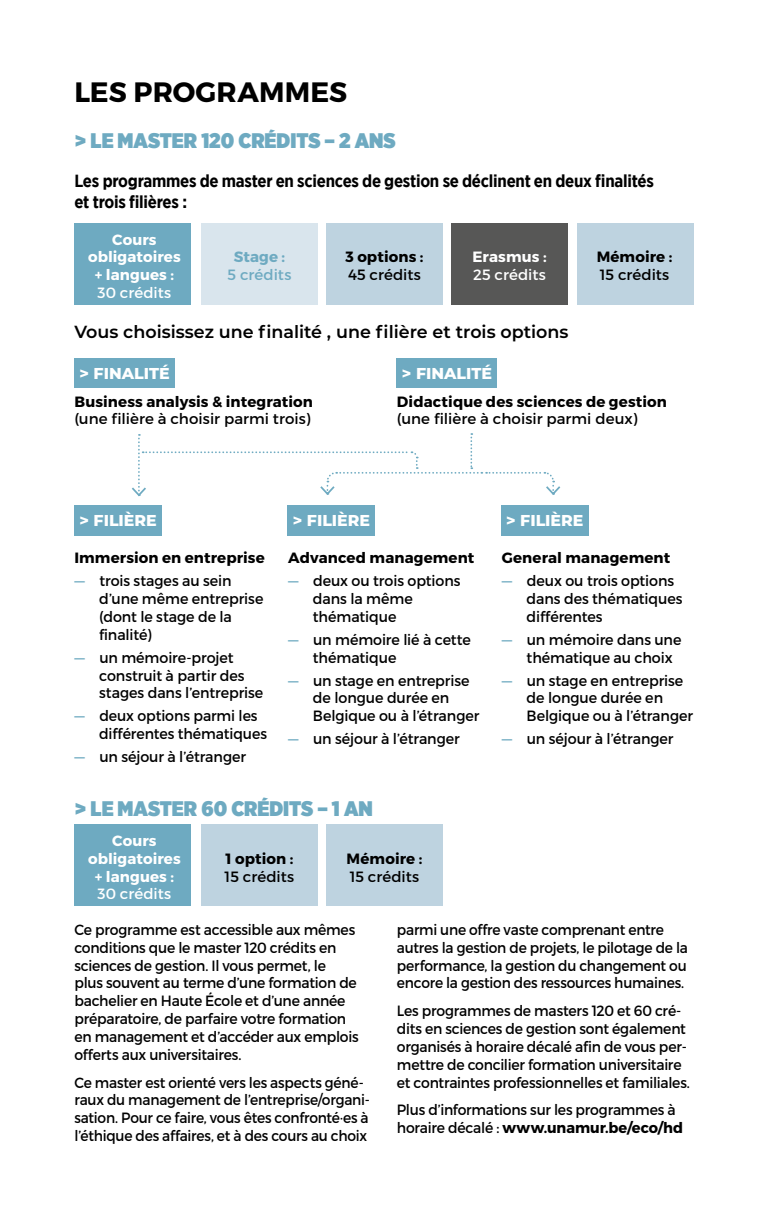
<style>
.page{position:relative;width:769px;height:1216px;background:#fff}
.page>*{position:absolute;margin:0;border:0;box-sizing:border-box;transform-origin:0 0}
.t1{font:700 28px "Montserrat";color:#000}
.t2{font:900 21px "Gotham Narrow";color:#6eaac1}
.t3{font:700 17.5px/21px "Gotham Narrow";letter-spacing:-.015em;color:#000}
.t4{font:600 17.5px "Montserrat";color:#000}
.t5{font:800 15.75px "Montserrat";color:#fff}
.t6{font:14.88px/17.8px "Montserrat";letter-spacing:-.01em;color:#000;scale:.94 1}
.t7{font:14.88px/17.8px "Montserrat";letter-spacing:-.01em;color:#000;scale:.96 1}
.t8{font:14.88px/17.8px "Montserrat";letter-spacing:-.01em;color:#000;scale:.93 1}
.t9{font:700 14.88px "Montserrat";letter-spacing:.005em;color:#000}
.t10{font:14.88px "Montserrat";letter-spacing:-.01em;color:#000}
.t11{font:700 14.88px/17.8px "Montserrat";letter-spacing:.005em;color:#fff;text-align:center}
.t12{font:14.88px/17.8px "Montserrat";letter-spacing:-.01em;color:#000;scale:.95 1}
.t13{font:14.88px "Montserrat";color:#fff}
.t14{font:14.88px "Montserrat";color:#6eaac1}
.t15{font:700 14.88px "Montserrat";letter-spacing:.01em;color:#6eaac1}
.s1{font-size:15.75px;color:#6eaac1}
.s2{font-weight:700}
</style>
<div class="page">
<div style="left:74px;top:223px;width:117px;height:82px;background:#6eaac1"></div>
<div style="left:74px;top:824px;width:117px;height:82px;background:#6eaac1"></div>
<div style="left:201px;top:223px;width:117px;height:82px;background:#d9e5ed"></div>
<div style="left:201px;top:824px;width:117px;height:82px;background:#bed3e0"></div>
<div style="left:326px;top:223px;width:117px;height:82px;background:#bed3e0"></div>
<div style="left:326px;top:824px;width:117px;height:82px;background:#bed3e0"></div>
<div style="left:451px;top:223px;width:117px;height:82px;background:#575756"></div>
<div style="left:577px;top:223px;width:117px;height:82px;background:#bed3e0"></div>
<div style="left:74px;top:358px;width:101px;height:30px;background:#6eaac1"></div>
<div style="left:397px;top:358px;width:100px;height:30px;background:#6eaac1"></div>
<div style="left:74px;top:504px;width:88px;height:31px;background:#6eaac1"></div>
<div style="left:288px;top:504px;width:87px;height:31px;background:#6eaac1"></div>
<div style="left:501px;top:504px;width:87px;height:31px;background:#6eaac1"></div>
<svg style="left:132px;top:433px;width:429px;height:64px"></svg>
<h1 class="t1" style="left:75px;top:74px;width:274px">LES PROGRAMMES</h1>
<h2 class="t2" style="left:74px;top:127px;width:323px">&gt; LE MASTER 120 CRÉDITS – 2 ANS</h2>
<p class="t3" style="left:74px;top:170px;width:581px">Les programmes de master en sciences de gestion se déclinent en deux finalités et trois filières :</p>
<p class="t11" style="left:88px;top:230px;width:94px">Cours obligatoires + langues :</p>
<p class="t13" style="left:98px;top:284px;width:75px">30 crédits</p>
<p class="t15" style="left:234px;top:248px;width:53px">Stage :</p>
<p class="t14" style="left:227px;top:266px;width:65px">5 crédits</p>
<p class="t9" style="left:345px;top:248px;width:79px">3 options :</p>
<p class="t10" style="left:348px;top:266px;width:74px">45 crédits</p>
<p class="t11" style="left:472px;top:248px;width:76px">Erasmus :</p>
<p class="t13" style="left:473px;top:266px;width:74px">25 crédits</p>
<p class="t9" style="left:597px;top:248px;width:77px">Mémoire :</p>
<p class="t10" style="left:600px;top:266px;width:71px">15 crédits</p>
<p class="t4" style="left:74px;top:319px;width:496px">Vous choisissez une finalité , une filière et trois options</p>
<p class="t5" style="left:79px;top:361px;width:92px">&gt; FINALITÉ</p>
<p class="t9" style="left:74px;top:392px;width:240px">Business analysis &amp; integration</p>
<p class="t10" style="left:74px;top:410px;width:237px">(une filière à choisir parmi trois)</p>
<p class="t5" style="left:402px;top:361px;width:92px">&gt; FINALITÉ</p>
<p class="t9" style="left:397px;top:392px;width:272px">Didactique des sciences de gestion</p>
<p class="t10" style="left:397px;top:410px;width:242px">(une filière à choisir parmi deux)</p>
<p class="t5" style="left:79px;top:509px;width:79px">&gt; FILIÈRE</p>
<p class="t5" style="left:293px;top:509px;width:79px">&gt; FILIÈRE</p>
<p class="t5" style="left:506px;top:509px;width:79px">&gt; FILIÈRE</p>
<p class="t9" style="left:74px;top:549px;width:192px">Immersion en entreprise</p>
<p class="t7" style="left:99px;top:572px;width:173px;text-indent:-25px"><span class="s1">—</span> trois stages au sein d’une même entreprise (dont le stage de la finalité)</p>
<p class="t7" style="left:99px;top:648px;width:172px;text-indent:-25px"><span class="s1">—</span> un mémoire-projet construit à partir des stages dans l’entreprise</p>
<p class="t12" style="left:99px;top:707px;width:178px;text-indent:-25px"><span class="s1">—</span> deux options parmi les différentes thématiques</p>
<p class="t7" style="left:74px;top:747px;width:180px"><span class="s1">—</span> un séjour à l’étranger</p>
<p class="t9" style="left:288px;top:549px;width:188px">Advanced management</p>
<p class="t7" style="left:313px;top:572px;width:155px;text-indent:-25px"><span class="s1">—</span> deux ou trois options dans la même thématique</p>
<p class="t7" style="left:313px;top:630px;width:166px;text-indent:-25px"><span class="s1">—</span> un mémoire lié à cette thématique</p>
<p class="t7" style="left:313px;top:671px;width:175px;text-indent:-25px"><span class="s1">—</span> un stage en entreprise de longue durée en<br>Belgique ou à l’étranger</p>
<p class="t7" style="left:288px;top:729px;width:180px"><span class="s1">—</span> un séjour à l’étranger</p>
<h2 class="t2" style="left:74px;top:794px;width:300px">&gt; LE MASTER 60 CRÉDITS – 1 AN</h2>
<p class="t11" style="left:88px;top:831px;width:94px">Cours obligatoires + langues :</p>
<p class="t13" style="left:98px;top:885px;width:75px">30 crédits</p>
<p class="t9" style="left:225px;top:849px;width:69px">1 option :</p>
<p class="t10" style="left:225px;top:867px;width:71px">15 crédits</p>
<p class="t9" style="left:347px;top:849px;width:77px">Mémoire :</p>
<p class="t10" style="left:350px;top:867px;width:71px">15 crédits</p>
<p class="t9" style="left:502px;top:549px;width:170px">General management</p>
<p class="t7" style="left:527px;top:572px;width:164px;text-indent:-25px"><span class="s1">—</span> deux ou trois options dans des thématiques différentes</p>
<p class="t7" style="left:527px;top:630px;width:163px;text-indent:-25px"><span class="s1">—</span> un mémoire dans une thématique au choix</p>
<p class="t7" style="left:527px;top:671px;width:175px;text-indent:-25px"><span class="s1">—</span> un stage en entreprise de longue durée en<br>Belgique ou à l’étranger</p>
<p class="t7" style="left:502px;top:729px;width:180px"><span class="s1">—</span> un séjour à l’étranger</p>
<p class="t6" style="left:74px;top:920px;width:304px">Ce programme est accessible aux mêmes conditions que le master 120 crédits en sciences de gestion. Il vous permet, le<br>plus souvent au terme d’une formation de bachelier en Haute École et d’une année préparatoire, de parfaire votre formation en management et d’accéder aux emplois offerts aux universitaires.</p>
<p class="t8" style="left:74px;top:1073px;width:319px">Ce master est orienté vers les aspects géné&shy;raux du management de l’entreprise/organi&shy;sation. Pour ce faire, vous êtes confronté·es à l’éthique des affaires, et à des cours au choix</p>
<p class="t8" style="left:397px;top:920px;width:314px">parmi une offre vaste comprenant entre autres la gestion de projets, le pilotage de la performance, la gestion du changement ou encore la gestion des ressources humaines.</p>
<p class="t6" style="left:397px;top:1001px;width:313px">Les programmes de masters 120 et 60 cré&shy;dits en sciences de gestion sont également organisés à horaire décalé afin de vous per&shy;mettre de concilier formation universitaire et contraintes professionnelles et familiales.</p>
<p class="t6" style="left:397px;top:1101px;width:306px">Plus d’informations sur les programmes à horaire décalé : <span class="s2">www.unamur.be/eco/hd</span></p>
</div>
